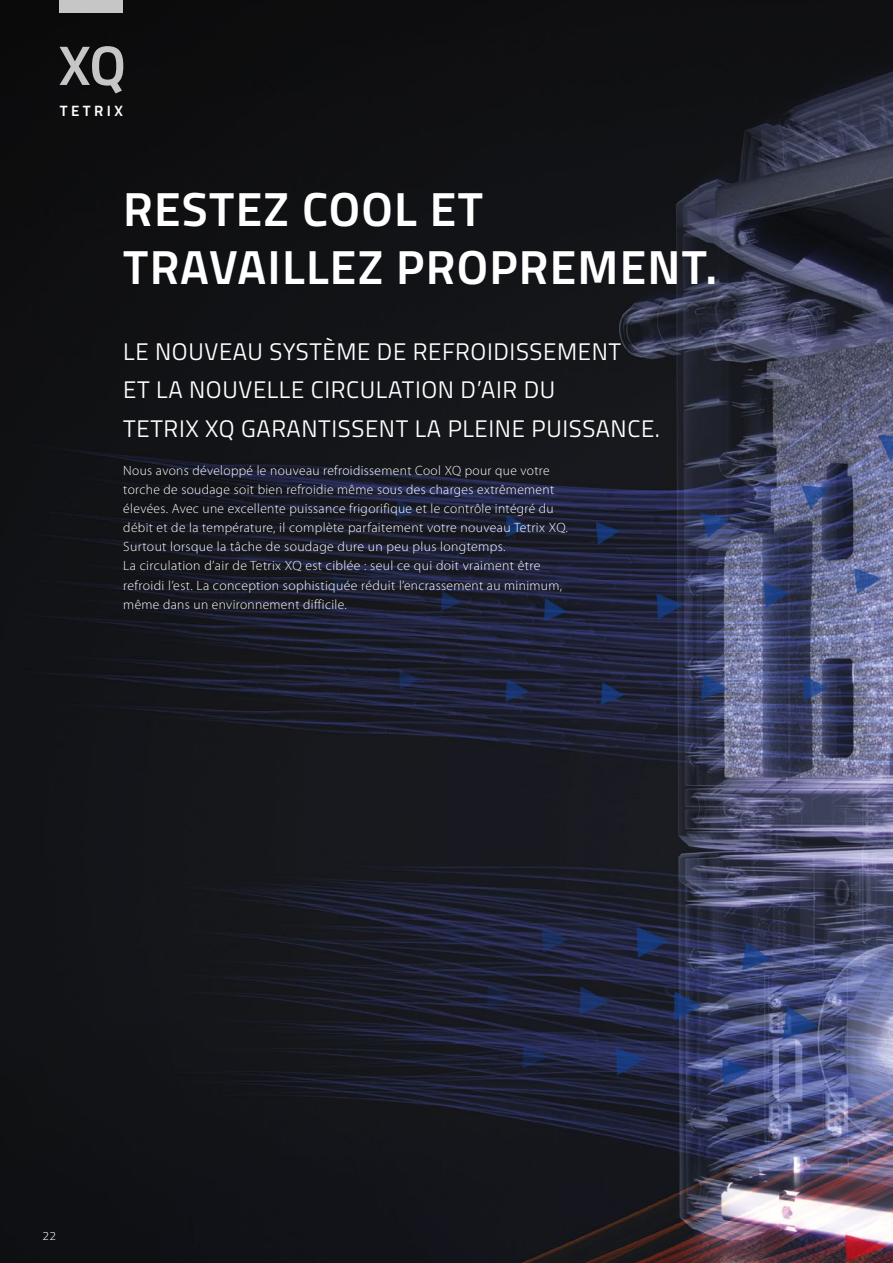
<style>
.page{position:relative;width:893px;height:1263px;background:#fff}
.page>*{position:absolute;margin:0;border:0;box-sizing:border-box;transform-origin:0 0}
.t1{font:700 48px/57.3px "Titillium Text";letter-spacing:.025em;color:#fff}
.t2{font:24px/38.2px "Titillium Text";letter-spacing:.025em;color:#fff}
.t3{font:700 15px "Titillium Text";letter-spacing:.23em;color:#fff}
.t4{font:300 13.5px/19.2px "Myriad Pro";letter-spacing:.025em;color:#fff}
.t5{font:300 12px "Titillium Text";color:#fff}
</style>
<div class="page">
<img style="left:0;top:0;width:893px;height:1263px">
<svg style="left:60px;top:46px;width:63px;height:47px;background:#575758"></svg>
<div style="left:60px;top:0;width:63px;height:13px;background:#c6c6c6"></div>
<p class="t3" style="left:60px;top:99px;width:65px">TETRIX</p>
<h1 class="t1" style="left:123px;top:178px;width:595px">RESTEZ COOL ET<br>TRAVAILLEZ PROPREMENT.</h1>
<h2 class="t2" style="left:123px;top:331px;width:538px">LE NOUVEAU SYSTÈME DE REFROIDISSEMENT<br>ET LA NOUVELLE CIRCULATION D’AIR DU<br>TETRIX XQ GARANTISSENT LA PLEINE PUISSANCE.</h2>
<p class="t4" style="left:123px;top:461px;width:446px">Nous avons développé le nouveau refroidissement Cool XQ pour que votre torche de soudage soit bien refroidie même sous des charges extrêmement élevées. Avec une excellente puissance frigorifique et le contrôle intégré du débit et de la température, il complète parfaitement votre nouveau Tetrix XQ.<br>Surtout lorsque la tâche de soudage dure un peu plus longtemps.<br>La circulation d’air de Tetrix XQ est ciblée : seul ce qui doit vraiment être refroidi l’est. La conception sophistiquée réduit l’encrassement au minimum, même dans un environnement difficile.</p>
<p class="t5" style="left:43px;top:1227px;width:15px">22</p>
</div>
